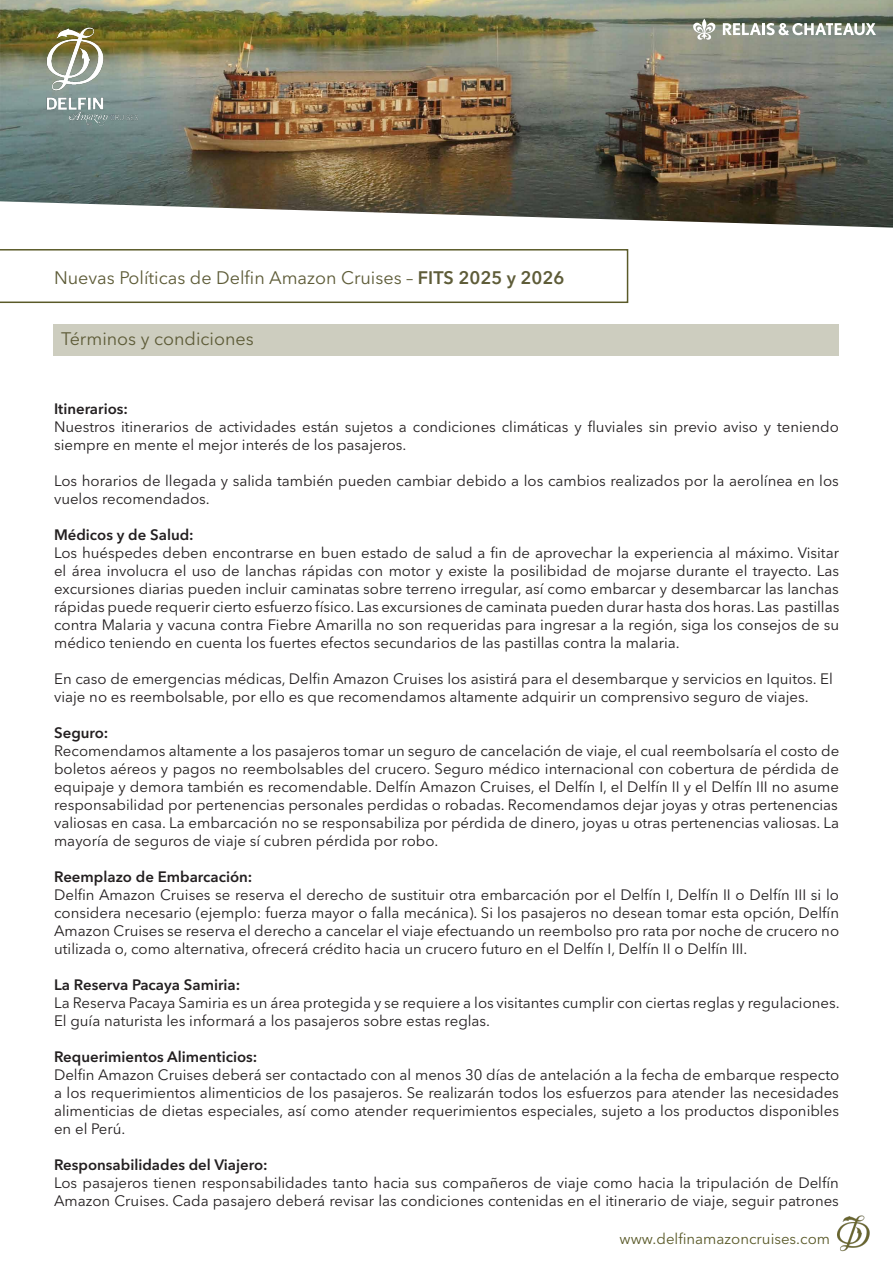
<style>
.page{position:relative;width:893px;height:1263px;background:#fff}
.page>*{position:absolute;margin:0;border:0;box-sizing:border-box;transform-origin:0 0}
.t1{font:18px "Avenir Next LT Pro";color:#5e5c38}
.t2{font:15px/18px "Avenir Next LT Pro";color:#231f20}
.t3{font:600 15px "Avenir Next LT Pro";color:#231f20}
.t4{font:15px "Avenir Next LT Pro";color:#5a5a29}
.s1{font-weight:600}
</style>
<div class="page">
<img style="left:837px;top:1215px;width:33px;height:36px">
<div style="left:54px;top:324px;width:785px;height:32px;background:#cdcdbf"></div>
<img style="left:0;top:0;width:893px;height:228px">
<img style="left:31px;top:19px;width:120px;height:121px">
<svg style="left:0;top:249px;width:628px;height:54px"></svg>
<svg style="left:723px;top:23px;width:153px;height:12px"></svg>
<svg style="left:693px;top:19px;width:23px;height:21px"></svg>
<p class="t1" style="left:54px;top:267px;width:512px">Nuevas Políticas de Delfin Amazon Cruises – <span class="s1">FITS 2025 y 2026</span></p>
<p class="t1" style="left:61px;top:328px;width:194px">Términos y condiciones</p>
<p class="t3" style="left:54px;top:400px;width:75px">Itinerarios:</p>
<p class="t2" style="left:54px;top:418px;width:786px">Nuestros itinerarios de actividades están sujetos a condiciones climáticas y fluviales sin previo aviso y teniendo siempre en mente el mejor interés de los pasajeros.</p>
<p class="t2" style="left:54px;top:472px;width:786px">Los horarios de llegada y salida también pueden cambiar debido a los cambios realizados por la aerolínea en los vuelos recomendados.</p>
<p class="t3" style="left:54px;top:526px;width:141px">Médicos y de Salud:</p>
<p class="t2" style="left:54px;top:544px;width:787px;text-align:justify">Los huéspedes deben encontrarse en buen estado de salud a fin de aprovechar la experiencia al máximo. Visitar el área involucra el uso de lanchas rápidas con motor y existe la posilibidad de mojarse durante el trayecto. Las excursiones diarias pueden incluir caminatas sobre terreno irregular, así como embarcar y desembarcar las lanchas rápidas puede requerir cierto esfuerzo físico. Las excursiones de caminata pueden durar hasta dos horas. Las pastillas contra Malaria y vacuna contra Fiebre Amarilla no son requeridas para ingresar a la región, siga los consejos de su médico teniendo en cuenta los fuertes efectos secundarios de las pastillas contra la malaria.</p>
<p class="t2" style="left:54px;top:670px;width:780px">En caso de emergencias médicas, Delfin Amazon Cruises los asistirá para el desembarque y servicios en Iquitos. El viaje no es reembolsable, por ello es que recomendamos altamente adquirir un comprensivo seguro de viajes.</p>
<p class="t3" style="left:54px;top:724px;width:56px">Seguro:</p>
<p class="t2" style="left:54px;top:742px;width:787px;text-align:justify">Recomendamos altamente a los pasajeros tomar un seguro de cancelación de viaje, el cual reembolsaría el costo de boletos aéreos y pagos no reembolsables del crucero. Seguro médico internacional con cobertura de pérdida de equipaje y demora también es recomendable. Delfín Amazon Cruises, el Delfín I, el Delfín II y el Delfín III no asume responsabilidad por pertenencias personales perdidas o robadas. Recomendamos dejar joyas y otras pertenencias valiosas en casa. La embarcación no se responsabiliza por pérdida de dinero, joyas u otras pertenencias valiosas. La mayoría de seguros de viaje sí cubren pérdida por robo.</p>
<p class="t3" style="left:54px;top:868px;width:200px">Reemplazo de Embarcación:</p>
<p class="t2" style="left:54px;top:886px;width:787px;text-align:justify">Delfin Amazon Cruises se reserva el derecho de sustituir otra embarcación por el Delfín I, Delfín II o Delfín III si lo considera necesario (ejemplo: fuerza mayor o falla mecánica). Si los pasajeros no desean tomar esta opción, Delfín Amazon Cruises se reserva el derecho a cancelar el viaje efectuando un reembolso pro rata por noche de crucero no utilizada o, como alternativa, ofrecerá crédito hacia un crucero futuro en el Delfín I, Delfín II o Delfín III.</p>
<p class="t3" style="left:54px;top:976px;width:188px">La Reserva Pacaya Samiria:</p>
<p class="t2" style="left:54px;top:994px;width:787px">La Reserva Pacaya Samiria es un área protegida y se requiere a los visitantes cumplir con ciertas reglas y regulaciones.<br>El guía naturista les informará a los pasajeros sobre estas reglas.</p>
<p class="t3" style="left:54px;top:1048px;width:205px">Requerimientos Alimenticios:</p>
<p class="t2" style="left:54px;top:1066px;width:787px;text-align:justify">Delfin Amazon Cruises deberá ser contactado con al menos 30 días de antelación a la fecha de embarque respecto a los requerimientos alimenticios de los pasajeros. Se realizarán todos los esfuerzos para atender las necesidades alimenticias de dietas especiales, así como atender requerimientos especiales, sujeto a los productos disponibles en el Perú.</p>
<p class="t3" style="left:54px;top:1156px;width:215px">Responsabilidades del Viajero:</p>
<p class="t2" style="left:54px;top:1174px;width:786px">Los pasajeros tienen responsabilidades tanto hacia sus compañeros de viaje como hacia la tripulación de Delfín<br>Amazon Cruises. Cada pasajero deberá revisar las condiciones contenidas en el itinerario de viaje, seguir patrones</p>
<p class="t4" style="left:619px;top:1230px;width:212px">www.delfinamazoncruises.com</p>
</div>
